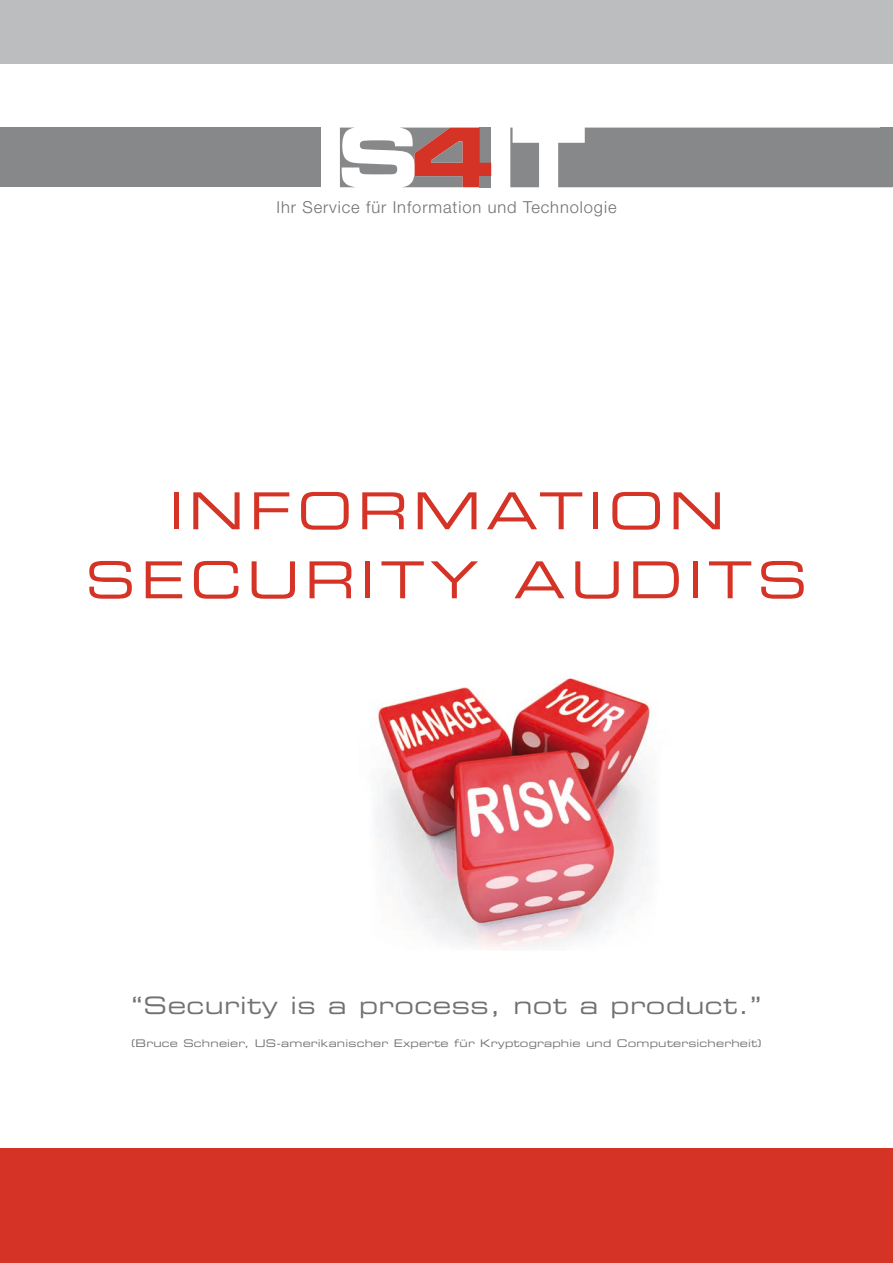
<style>
.page{position:relative;width:893px;height:1263px;background:#fff}
.page>*{position:absolute;margin:0;border:0;box-sizing:border-box;transform-origin:0 0}
.t1{font:51px/69px "Eurostile Extended Two";letter-spacing:.1em;color:#d43325;text-align:center}
.t2{font:24px "Eurostile Extended Two";letter-spacing:.02em;color:#707173}
.t3{font:300 16.5px "Helvetica Neue";letter-spacing:.055em;color:#707173}
.t4{font:10.5px "Eurostile Extended Two";letter-spacing:.02em;color:#707173}
</style>
<div class="page">
<div style="left:880px;top:128px;width:13px;height:59px;background:#87888a"></div>
<div style="left:558px;top:128px;width:322px;height:59px;background:#87888a"></div>
<svg style="left:510px;top:128px;width:29px;height:59px"></svg>
<svg style="left:340px;top:128px;width:151px;height:59px"></svg>
<div style="left:0;top:128px;width:321px;height:59px;background:#87888a"></div>
<div style="left:0;top:1148px;width:893px;height:115px;background:#d43325"></div>
<div style="left:0;top:0;width:893px;height:64px;background:#bcbdbf"></div>
<img style="left:376px;top:678px;width:274px;height:270px">
<h3 class="t3" style="left:276px;top:197px;width:342px">Ihr Service für Information und Technologie</h3>
<h1 class="t1" style="left:85px;top:475px;width:724px">INFORMATION<br>SECURITY AUDITS</h1>
<h2 class="t2" style="left:131px;top:989px;width:632px">“Security is a process, not a product.”</h2>
<p class="t4" style="left:131px;top:1036px;width:631px">(Bruce Schneier, US-amerikanischer Experte für Kryptographie und Computersicherheit)</p>
</div>
